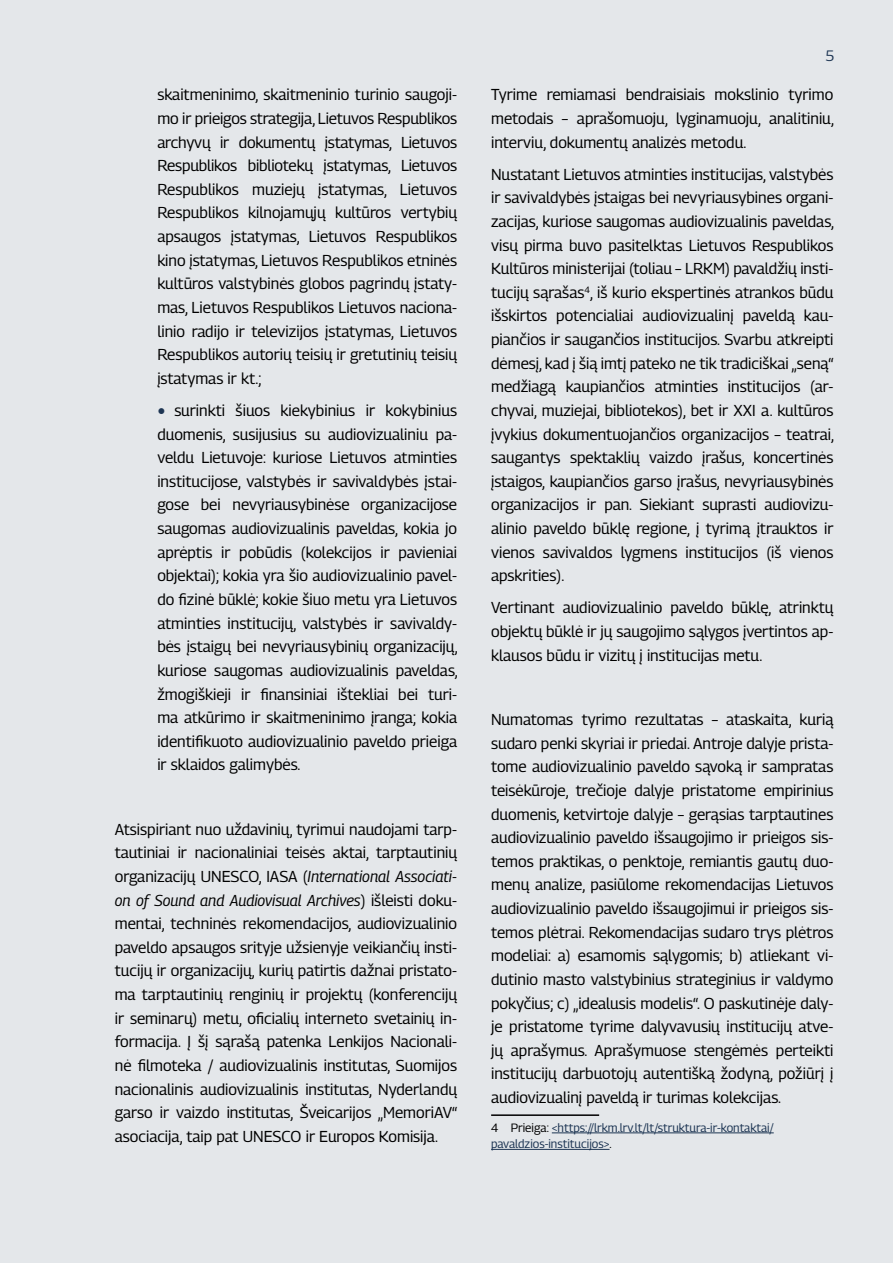
<style>
.page{position:relative;width:893px;height:1263px;background:#e4e7ea}
.page>*{position:absolute;margin:0;border:0;box-sizing:border-box;transform-origin:0 0}
.t1{font:15.75px/23.7px "Georama";color:#000;text-align:justify}
.t2{font:15px "Georama";color:#1d3553}
.t3{font:12px/16.5px "Georama";color:#1d3553}
.s1{color:#1d3553}
.s2{font-style:italic}
.s3{color:#000}
</style>
<div class="page">
<hr style="left:491px;top:1114px;width:108px;height:2px;background:#000">
<hr style="left:552px;top:1132px;width:222px;height:1px;background:#1d3553">
<hr style="left:491px;top:1149px;width:118px;height:1px;background:#1d3553">
<p class="t1" style="left:157px;top:82px;width:301px">skaitmeninimo, skaitmeninio turinio saugoji&shy;mo ir prieigos strategija, Lietuvos Respublikos archyvų ir dokumentų įstatymas, Lietuvos Respublikos bibliotekų įstatymas, Lietuvos Respublikos muziejų įstatymas, Lietuvos Respublikos kilnojamųjų kultūros vertybių apsaugos įstatymas, Lietuvos Respublikos kino įstatymas, Lietuvos Respublikos etninės kultūros valstybinės globos pagrindų įstaty&shy;mas, Lietuvos Respublikos Lietuvos naciona&shy;linio radijo ir televizijos įstatymas, Lietuvos Respublikos autorių teisių ir gretutinių teisių įstatymas ir kt.;</p>
<p class="t1" style="left:157px;top:398px;width:302px"><span class="s1">●</span> surinkti šiuos kiekybinius ir kokybinius duomenis, susijusius su audiovizualiniu pa&shy;veldu Lietuvoje: kuriose Lietuvos atminties institucijose, valstybės ir savivaldybės įstai&shy;gose bei nevyriausybinėse organizacijose saugomas audiovizualinis paveldas, kokia jo aprėptis ir pobūdis (kolekcijos ir pavieniai objektai); kokia yra šio audiovizualinio pavel&shy;do fizinė būklė; kokie šiuo metu yra Lietuvos atminties institucijų, valstybės ir savivaldy&shy;bės įstaigų bei nevyriausybinių organizacijų, kuriose saugomas audiovizualinis paveldas, žmogiškieji ir finansiniai ištekliai bei turi&shy;ma atkūrimo ir skaitmeninimo įranga; kokia identifikuoto audiovizualinio paveldo prieiga ir sklaidos galimybės.</p>
<p class="t1" style="left:115px;top:816px;width:344px">Atsispiriant nuo uždavinių, tyrimui naudojami tarp&shy;tautiniai ir nacionaliniai teisės aktai, tarptautinių organizacijų UNESCO, IASA (<span class="s2">International Associati&shy;on of Sound and Audiovisual Archives</span>) išleisti doku&shy;mentai, techninės rekomendacijos, audiovizualinio paveldo apsaugos srityje užsienyje veikiančių insti&shy;tucijų ir organizacijų, kurių patirtis dažnai pristato&shy;ma tarptautinių renginių ir projektų (konferencijų ir seminarų) metu, oficialių interneto svetainių in&shy;formacija. Į šį sąrašą patenka Lenkijos Nacionali&shy;nė filmoteka / audiovizualinis institutas, Suomijos nacionalinis audiovizualinis institutas, Nyderlandų garso ir vaizdo institutas, Šveicarijos „MemoriAV“ asociacija, taip pat UNESCO ir Europos Komisija.</p>
<p class="t2" style="left:825px;top:44px;width:10px">5</p>
<p class="t1" style="left:491px;top:82px;width:344px">Tyrime remiamasi bendraisiais mokslinio tyrimo metodais – aprašomuoju, lyginamuoju, analitiniu, interviu, dokumentų analizės metodu.</p>
<p class="t1" style="left:491px;top:162px;width:344px">Nustatant Lietuvos atminties institucijas, valstybės ir savivaldybės įstaigas bei nevyriausybines organi&shy;zacijas, kuriose saugomas audiovizualinis paveldas, visų pirma buvo pasitelktas Lietuvos Respublikos Kultūros ministerijai (toliau – LRKM) pavaldžių insti&shy;tucijų sąrašas<sup>4</sup>, iš kurio ekspertinės atrankos būdu išskirtos potencialiai audiovizualinį paveldą kau&shy;piančios ir saugančios institucijos. Svarbu atkreipti dėmesį, kad į šią imtį pateko ne tik tradiciškai „seną“ medžiagą kaupiančios atminties institucijos (ar&shy;chyvai, muziejai, bibliotekos), bet ir XXI a. kultūros įvykius dokumentuojančios organizacijos – teatrai, saugantys spektaklių vaizdo įrašus, koncertinės įstaigos, kaupiančios garso įrašus, nevyriausybinės organizacijos ir pan. Siekiant suprasti audiovizu&shy;alinio paveldo būklę regione, į tyrimą įtrauktos ir vienos savivaldos lygmens institucijos (iš vienos apskrities).</p>
<p class="t1" style="left:491px;top:595px;width:344px">Vertinant audiovizualinio paveldo būklę, atrinktų objektų būklė ir jų saugojimo sąlygos įvertintos ap&shy;klausos būdu ir vizitų į institucijas metu.</p>
<p class="t1" style="left:491px;top:707px;width:344px">Numatomas tyrimo rezultatas – ataskaita, kurią sudaro penki skyriai ir priedai. Antroje dalyje prista&shy;tome audiovizualinio paveldo sąvoką ir sampratas teisėkūroje, trečioje dalyje pristatome empirinius duomenis, ketvirtoje dalyje – gerąsias tarptautines audiovizualinio paveldo išsaugojimo ir prieigos sis&shy;temos praktikas, o penktoje, remiantis gautų duo&shy;menų analize, pasiūlome rekomendacijas Lietuvos audiovizualinio paveldo išsaugojimui ir prieigos sis&shy;temos plėtrai. Rekomendacijas sudaro trys plėtros modeliai: a) esamomis sąlygomis; b) atliekant vi&shy;dutinio masto valstybinius strateginius ir valdymo pokyčius; c) „idealusis modelis“. O paskutinėje daly&shy;je pristatome tyrime dalyvavusių institucijų atve&shy;jų aprašymus. Aprašymuose stengėmės perteikti institucijų darbuotojų autentišką žodyną, požiūrį į audiovizualinį paveldą ir turimas kolekcijas.</p>
<p class="t3" style="left:491px;top:1118px;width:284px"><span class="s3">4 Prieiga:</span> &lt;https://lrkm.lrv.lt/lt/struktura-ir-kontaktai/ pavaldzios-institucijos&gt;<span class="s3">.</span></p>
</div>
